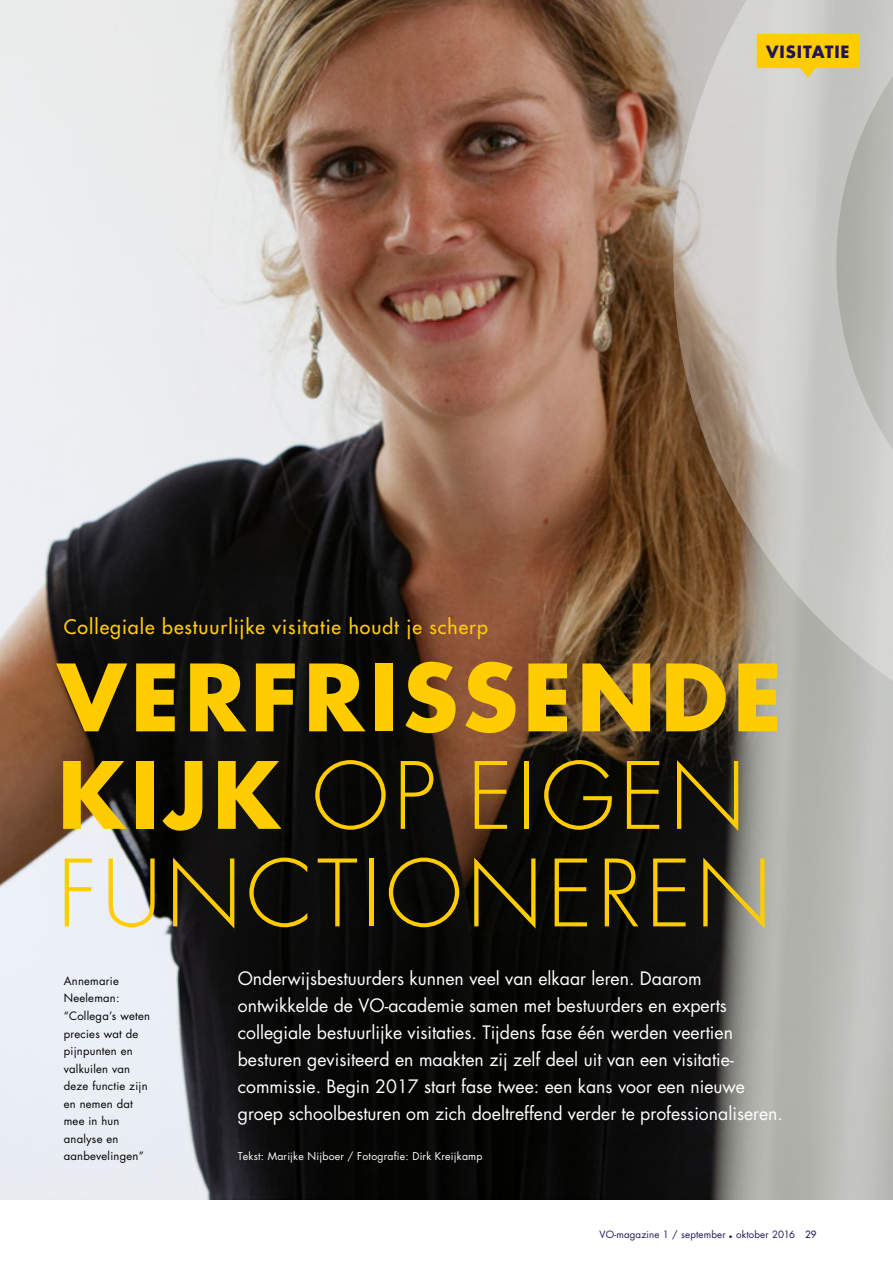
<style>
.page{position:relative;width:893px;height:1263px;background:#fff}
.page>*{position:absolute;margin:0;border:0;box-sizing:border-box;transform-origin:0 0}
.t1{font:300 90px/97.5px "Futura LT";letter-spacing:.05em;color:#fc0}
.t2{font:19.5px "Futura LT";letter-spacing:.05em;color:#fc0}
.t3{font:18px/27px "Futura LT";color:#fff}
.t4{font:700 16.5px "Futura LT";letter-spacing:.055em;color:#21155a}
.t5{font:11.25px/17.5px "Futura LT";letter-spacing:.02em;color:#000}
.t6{font:10.5px "Futura LT";letter-spacing:.02em;color:#fff}
.t7{font:9.75px "Futura LT";letter-spacing:.015em;color:#21155a}
.s1{font-weight:700}
.s2{font-family:"Adobe Garamond Pro"}
.s3{font-style:inherit}
</style>
<div class="page">
<img style="left:0;top:0;width:893px;height:1199px">
<svg style="left:644px;top:0;width:249px;height:809px;background:#aaa297"></svg>
<svg style="left:756px;top:34px;width:103px;height:44px;background:#f4cc2b"></svg>
<p class="t2" style="left:64px;top:614px;width:426px">Collegiale bestuurlijke visitatie houdt je scherp</p>
<p class="t4" style="left:766px;top:40px;width:85px">VISITATIE</p>
<h1 class="t1" style="left:57px;top:652px;width:726px"><span class="s1">VERFRISSENDE<br>KIJK</span> OP EIGEN<br>FUNCTIONEREN</h1>
<p class="t5" style="left:64px;top:972px;width:88px">Annemarie<br>Neeleman: “Collega’s weten precies wat de pijnpunten en valkuilen van deze functie zijn en nemen dat mee in hun analyse en aanbevelingen”</p>
<p class="t3" style="left:238px;top:965px;width:547px">Onderwijsbestuurders kunnen veel van elkaar leren. Daarom ontwikkelde de VO-academie samen met bestuurders en experts collegiale bestuurlijke visitaties. Tijdens fase één werden veertien besturen gevisiteerd en maakten zij zelf deel uit van een visitatie&shy;commissie. Begin 2017 start fase twee: een kans voor een nieuwe groep schoolbesturen om zich doeltreffend verder te professionaliseren.</p>
<p class="t6" style="left:238px;top:1150px;width:246px">Tekst: Marijke Nijboer / Fotografie: Dirk Kreijkamp</p>
<p class="t7" style="left:599px;top:1228px;width:218px">VO-magazine 1 / september <span class="s2">•</span> oktober 2016 <span class="s3">29</span></p>
</div>
